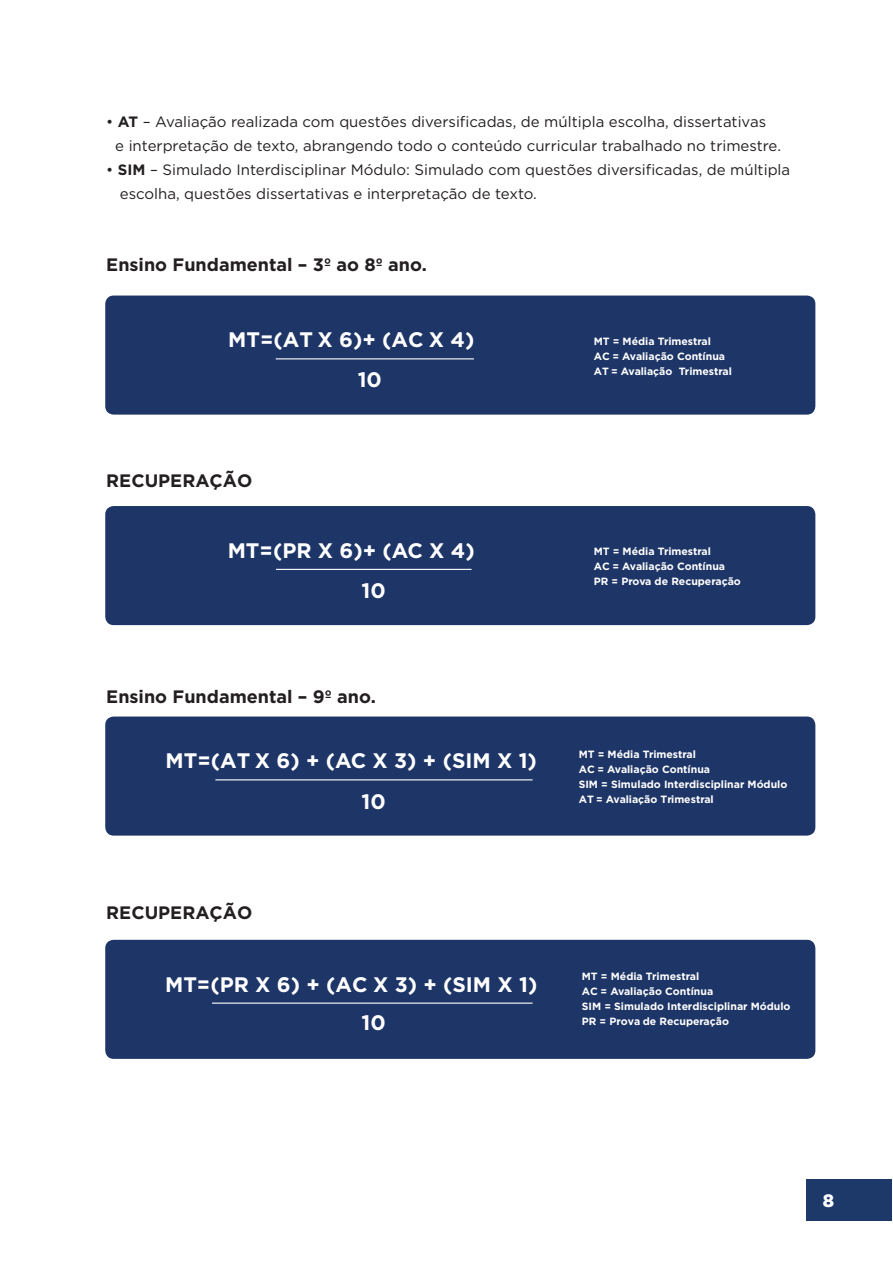
<style>
.page{position:relative;width:893px;height:1263px;background:#fff}
.page>*{position:absolute;margin:0;border:0;box-sizing:border-box;transform-origin:0 0}
.t1{font:700 21px/40.3px "Gotham HTF";color:#fff}
.t2{font:700 18px "Gotham HTF";color:#231f20}
.t3{font:900 18px "Gotham HTF";color:#fff}
.t4{font:15px/24px "Gotham HTF";color:#231f20}
.t5{font:700 10.5px/15px "Gotham HTF";color:#fff}
.s1{font-weight:700}
</style>
<div class="page">
<div style="left:806px;top:1180px;width:86px;height:41px;background:#1d396a"></div>
<div style="left:105px;top:296px;width:710px;height:119px;background:#1e3567;border-radius:9px"></div>
<hr style="left:276px;top:358px;width:198px;height:1px;background:#fff">
<div style="left:105px;top:506px;width:710px;height:119px;background:#1e3567;border-radius:9px"></div>
<hr style="left:276px;top:569px;width:196px;height:1px;background:#fff">
<div style="left:105px;top:716px;width:710px;height:120px;background:#1e3567;border-radius:9px"></div>
<hr style="left:215px;top:779px;width:318px;height:1px;background:#fff">
<div style="left:105px;top:940px;width:710px;height:119px;background:#1e3567;border-radius:9px"></div>
<hr style="left:212px;top:1002px;width:321px;height:2px;background:#fff">
<h3 class="t4" style="left:115px;top:110px;width:667px;text-indent:-9px">• <span class="s1">AT</span> – Avaliação realizada com questões diversificadas, de múltipla escolha, dissertativas<br>e interpretação de texto, abrangendo todo o conteúdo curricular trabalhado no trimestre.</h3>
<h3 class="t4" style="left:120px;top:158px;width:672px;text-indent:-14px">• <span class="s1">SIM</span> – Simulado Interdisciplinar Módulo: Simulado com questões diversificadas, de múltipla escolha, questões dissertativas e interpretação de texto.</h3>
<h2 class="t2" style="left:106px;top:254px;width:322px">Ensino Fundamental – 3º ao 8º ano.</h2>
<h1 class="t1" style="left:358px;top:320px;width:118px;line-height:39.3px;text-indent:-130px">MT=(AT X 6)+ (AC X 4)<br>10</h1>
<p class="t5" style="left:594px;top:333px;width:140px">MT = Média Trimestral<br>AC = Avaliação Contínua<br>AT = Avaliação Trimestral</p>
<h2 class="t2" style="left:106px;top:470px;width:148px">RECUPERAÇÃO</h2>
<h1 class="t1" style="left:362px;top:530px;width:115px;text-indent:-134px">MT=(PR X 6)+ (AC X 4)<br>10</h1>
<p class="t5" style="left:594px;top:544px;width:149px">MT = Média Trimestral<br>AC = Avaliação Contínua<br>PR = Prova de Recuperação</p>
<h2 class="t2" style="left:106px;top:686px;width:271px">Ensino Fundamental – 9º ano.</h2>
<h1 class="t1" style="left:362px;top:740px;width:177px;text-indent:-196px">MT=(AT X 6) + (AC X 3) + (SIM X 1)<br>10</h1>
<p class="t5" style="left:579px;top:747px;width:210px">MT = Média Trimestral<br>AC = Avaliação Contínua<br>SIM = Simulado Interdisciplinar Módulo<br>AT = Avaliação Trimestral</p>
<h2 class="t2" style="left:106px;top:902px;width:148px">RECUPERAÇÃO</h2>
<h1 class="t1" style="left:362px;top:964px;width:177px;line-height:38.7px;text-indent:-196px">MT=(PR X 6) + (AC X 3) + (SIM X 1)<br>10</h1>
<p class="t5" style="left:582px;top:968px;width:210px">MT = Média Trimestral<br>AC = Avaliação Contínua<br>SIM = Simulado Interdisciplinar Módulo<br>PR = Prova de Recuperação</p>
<h2 class="t3" style="left:823px;top:1190px;width:13px">8</h2>
</div>
